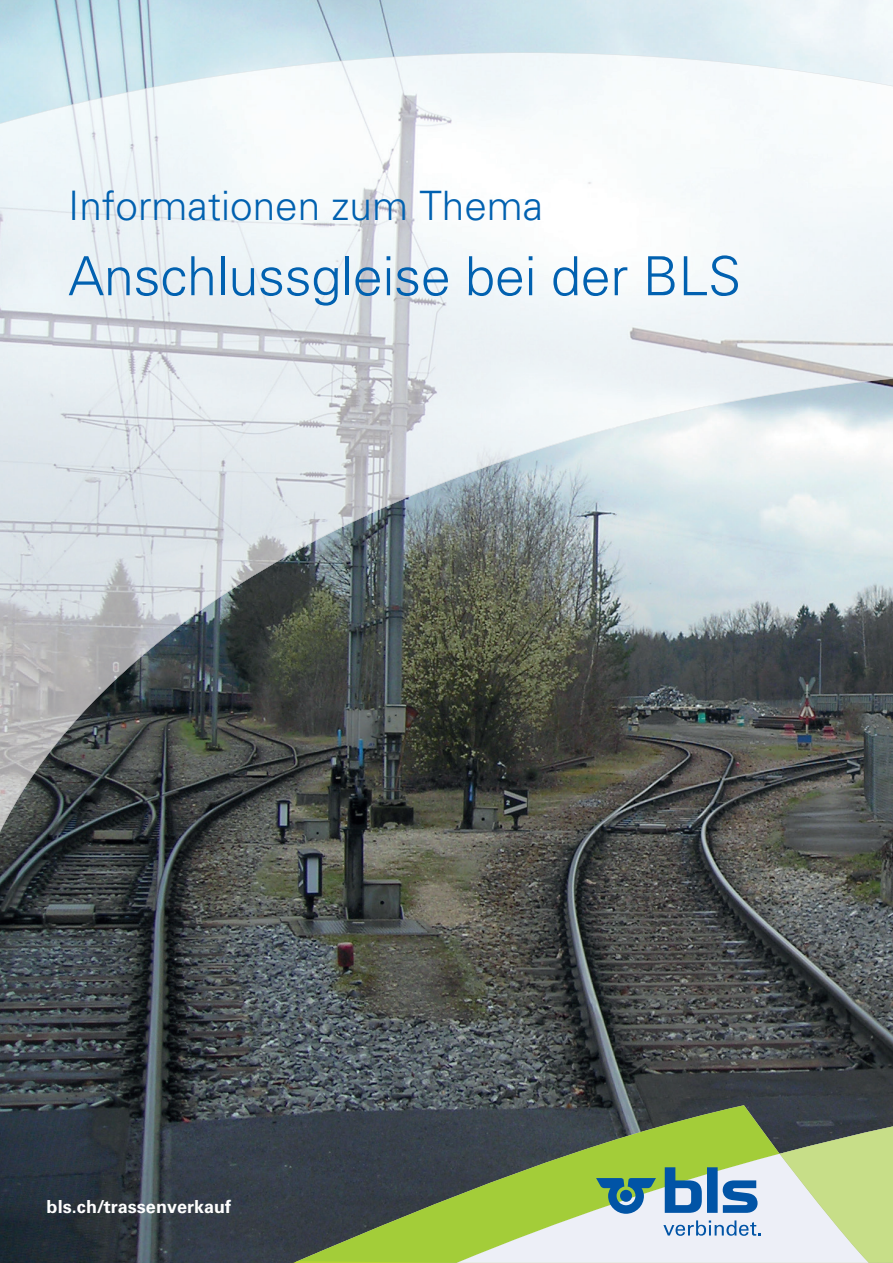
<style>
.page{position:relative;width:893px;height:1263px;background:#fff}
.page>*{position:absolute;margin:0;border:0;box-sizing:border-box;transform-origin:0 0}
.t1{font:300 54px "Univers LT Std";letter-spacing:-.005em;color:#0161b0}
.t2{font:300 40.5px "Univers LT Std";color:#0161b0}
.t3{font:700 18px "Univers LT Std";color:#fff}
</style>
<div class="page">
<img style="left:0;top:0;width:893px;height:1263px">
<svg style="left:296px;top:1105px;width:483px;height:49px;background:#546348"></svg>
<img style="left:779px;top:1126px;width:114px;height:137px">
<svg style="left:293px;top:1154px;width:576px;height:109px;background:#9ab088"></svg>
<img style="left:664px;top:416px;width:229px;height:13px">
<img style="left:526px;top:453px;width:91px;height:26px">
<img style="left:358px;top:520px;width:98px;height:10px">
<img style="left:261px;top:572px;width:78px;height:8px">
<img style="left:210px;top:604px;width:38px;height:27px">
<img style="left:120px;top:676px;width:54px;height:5px">
<img style="left:70px;top:728px;width:45px;height:4px">
<img style="left:52px;top:749px;width:15px;height:34px">
<img style="left:0;top:830px;width:29px;height:2px">
<img style="left:0;top:52px;width:893px;height:58px">
<img style="left:51px;top:53px;width:475px;height:467px">
<img style="left:525px;top:53px;width:368px;height:363px">
<img style="left:0;top:110px;width:52px;height:720px">
<img style="left:525px;top:415px;width:139px;height:38px">
<img style="left:51px;top:519px;width:159px;height:157px">
<img style="left:209px;top:519px;width:149px;height:53px">
<img style="left:209px;top:571px;width:52px;height:33px">
<img style="left:51px;top:675px;width:69px;height:53px">
<img style="left:51px;top:727px;width:19px;height:22px">
<p class="t2" style="left:68px;top:181px;width:476px">Informationen zum Thema</p>
<p class="t1" style="left:68px;top:244px;width:674px">Anschlussgleise bei der BLS</p>
<p class="t3" style="left:47px;top:1196px;width:186px">bls.ch/trassenverkauf</p>
</div>
